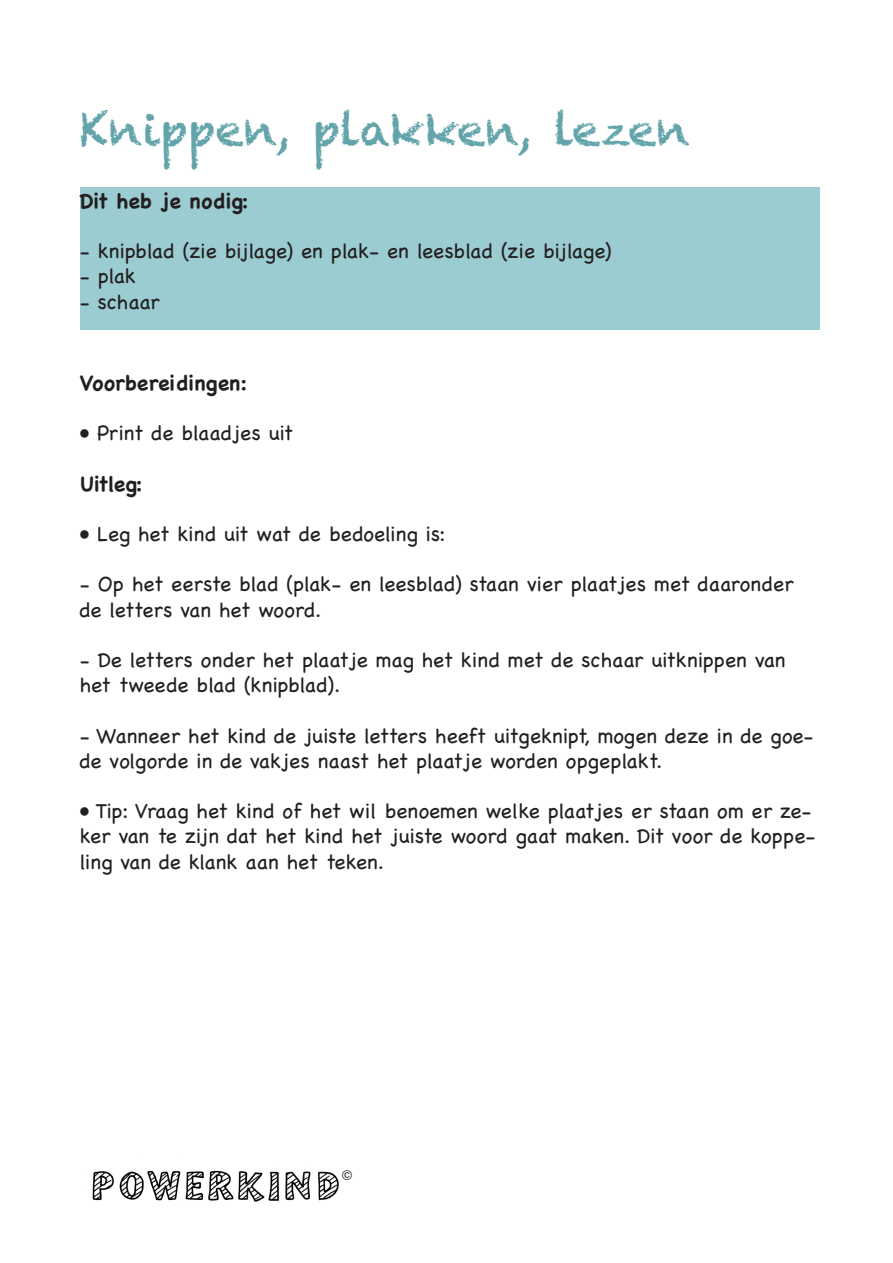
<style>
.page{position:relative;width:893px;height:1263px;background:#fff}
.page>*{position:absolute;margin:0;border:0;box-sizing:border-box;transform-origin:0 0}
.t1{font:45px "Chalkduster";color:#62a4aa}
.t2{font:21px/25.2px "Chalkboard";color:#231f20}
.t3{font:700 21px "Chalkboard";color:#231f20}
.t4{font:13.5px "Helvetica";color:#231f20}
</style>
<div class="page">
<div style="left:80px;top:187px;width:740px;height:143px;background:#9bccd1"></div>
<img style="left:92px;top:1170px;width:247px;height:32px">
<p class="t1" style="left:80px;top:103px;width:612px">Knippen, plakken, lezen</p>
<p class="t3" style="left:80px;top:188px;width:171px">Dit heb je nodig:</p>
<p class="t2" style="left:80px;top:238px;width:533px">- knipblad (zie bijlage) en plak- en leesblad (zie bijlage)</p>
<p class="t2" style="left:80px;top:263px;width:58px">- plak</p>
<p class="t2" style="left:80px;top:289px;width:82px">- schaar</p>
<p class="t3" style="left:80px;top:370px;width:169px">Voorbereidingen:</p>
<p class="t2" style="left:80px;top:420px;width:215px">• Print de blaadjes uit</p>
<p class="t3" style="left:80px;top:471px;width:65px">Uitleg:</p>
<p class="t2" style="left:80px;top:521px;width:367px">• Leg het kind uit wat de bedoeling is:</p>
<p class="t2" style="left:80px;top:572px;width:716px">- Op het eerste blad (plak- en leesblad) staan vier plaatjes met daaronder de letters van het woord.</p>
<p class="t2" style="left:80px;top:647px;width:707px">- De letters onder het plaatje mag het kind met de schaar uitknippen van het tweede blad (knipblad).</p>
<p class="t2" style="left:80px;top:723px;width:735px">- Wanneer het kind de juiste letters heeft uitgeknipt, mogen deze in de goe&shy;de volgorde in de vakjes naast het plaatje worden opgeplakt.</p>
<p class="t2" style="left:80px;top:798px;width:737px">• Tip: Vraag het kind of het wil benoemen welke plaatjes er staan om er ze&shy;ker van te zijn dat het kind het juiste woord gaat maken. Dit voor de koppe&shy;ling van de klank aan het teken.</p>
<p class="t4" style="left:342px;top:1165px;width:11px">©</p>
</div>
